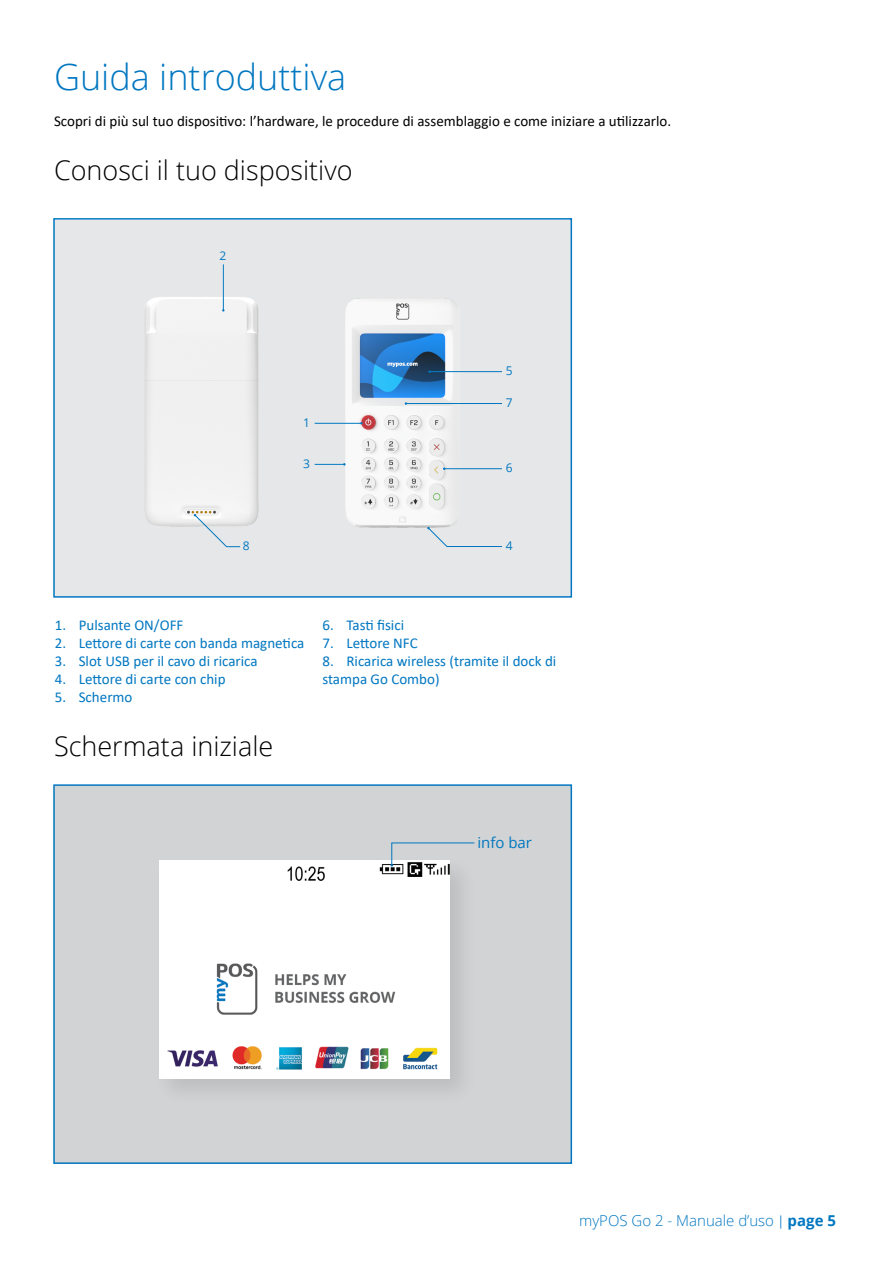
<style>
.page{position:relative;width:893px;height:1263px;background:#fff}
.page>*{position:absolute;margin:0;border:0;box-sizing:border-box;transform-origin:0 0}
.t1{font:300 36px "Open Sans";color:#0077c1}
.t2{font:300 27px "Open Sans";color:#000}
.t3{font:15px/18px "Calibri";color:#0077c1}
.t4{font:15px "Calibri";color:#000}
.t5{font:300 15px "Open Sans";color:#0077c1}
.t6{font:15px "Open Sans";color:#0077c1}
.t7{font:12px "Open Sans";color:#0077c1}
.s1{font-family:"Calibri"}
.s2{font-weight:700}
</style>
<div class="page">
<div style="left:54px;top:220px;width:517px;height:377px;background:#e6e7e8"></div>
<img style="left:145px;top:264px;width:112px;height:284px">
<img style="left:257px;top:298px;width:245px;height:230px">
<hr style="left:315px;top:423px;width:46px;height:1px;background:#0077c1">
<svg style="left:315px;top:463px;width:31px;height:3px"></svg>
<hr style="left:430px;top:371px;width:72px;height:1px;background:#0077c1">
<hr style="left:406px;top:403px;width:96px;height:1px;background:#0077c1">
<hr style="left:444px;top:468px;width:58px;height:1px;background:#0077c1">
<svg style="left:427px;top:527px;width:75px;height:20px"></svg>
<svg style="left:194px;top:514px;width:47px;height:33px"></svg>
<hr style="left:223px;top:264px;width:1px;height:46px;background:#0077c1">
<div style="left:53px;top:218px;width:519px;height:380px;border:2px solid #0077c1"></div>
<div style="left:54px;top:785px;width:517px;height:378px;background:#d1d3d4"></div>
<img style="left:159px;top:860px;width:291px;height:219px">
<svg style="left:391px;top:842px;width:84px;height:24px"></svg>
<div style="left:53px;top:784px;width:519px;height:380px;border:2px solid #0077c1"></div>
<h1 class="t1" style="left:54px;top:52px;width:294px">Guida introduttiva</h1>
<p class="t4" style="left:54px;top:111px;width:619px">Scopri di più sul tuo dispositivo: l’hardware, le procedure di assemblaggio e come iniziare a utilizzarlo.</p>
<h2 class="t2" style="left:54px;top:152px;width:300px">Conosci il tuo dispositivo</h2>
<p class="t7" style="left:220px;top:247px;width:8px">2</p>
<p class="t7" style="left:243px;top:537px;width:8px">8</p>
<p class="t7" style="left:303px;top:415px;width:8px">1</p>
<p class="t7" style="left:303px;top:456px;width:8px">3</p>
<p class="t7" style="left:506px;top:362px;width:8px">5</p>
<p class="t7" style="left:506px;top:394px;width:8px">7</p>
<p class="t7" style="left:506px;top:459px;width:8px">6</p>
<p class="t7" style="left:506px;top:537px;width:8px">4</p>
<p class="t3" style="left:55px;top:616px;width:130px">1. Pulsante ON/OFF</p>
<p class="t3" style="left:55px;top:634px;width:251px">2. Lettore di carte con banda magnetica</p>
<p class="t3" style="left:55px;top:652px;width:204px">3. Slot USB per il cavo di ricarica</p>
<p class="t3" style="left:55px;top:670px;width:172px">4. Lettore di carte con chip</p>
<p class="t3" style="left:55px;top:688px;width:79px">5. Schermo</p>
<h2 class="t2" style="left:54px;top:728px;width:221px">Schermata iniziale</h2>
<p class="t3" style="left:322px;top:616px;width:83px">6. Tasti fisici</p>
<p class="t3" style="left:322px;top:634px;width:97px">7. Lettore NFC</p>
<p class="t3" style="left:322px;top:652px;width:235px">8. Ricarica wireless (tramite il dock di stampa Go Combo)</p>
<p class="t6" style="left:477px;top:832px;width:56px">info bar</p>
<p class="t5" style="left:579px;top:1211px;width:258px">myPOS Go 2 - Manuale d’uso <span class="s1">|</span> <span class="s2">page 5</span></p>
</div>
